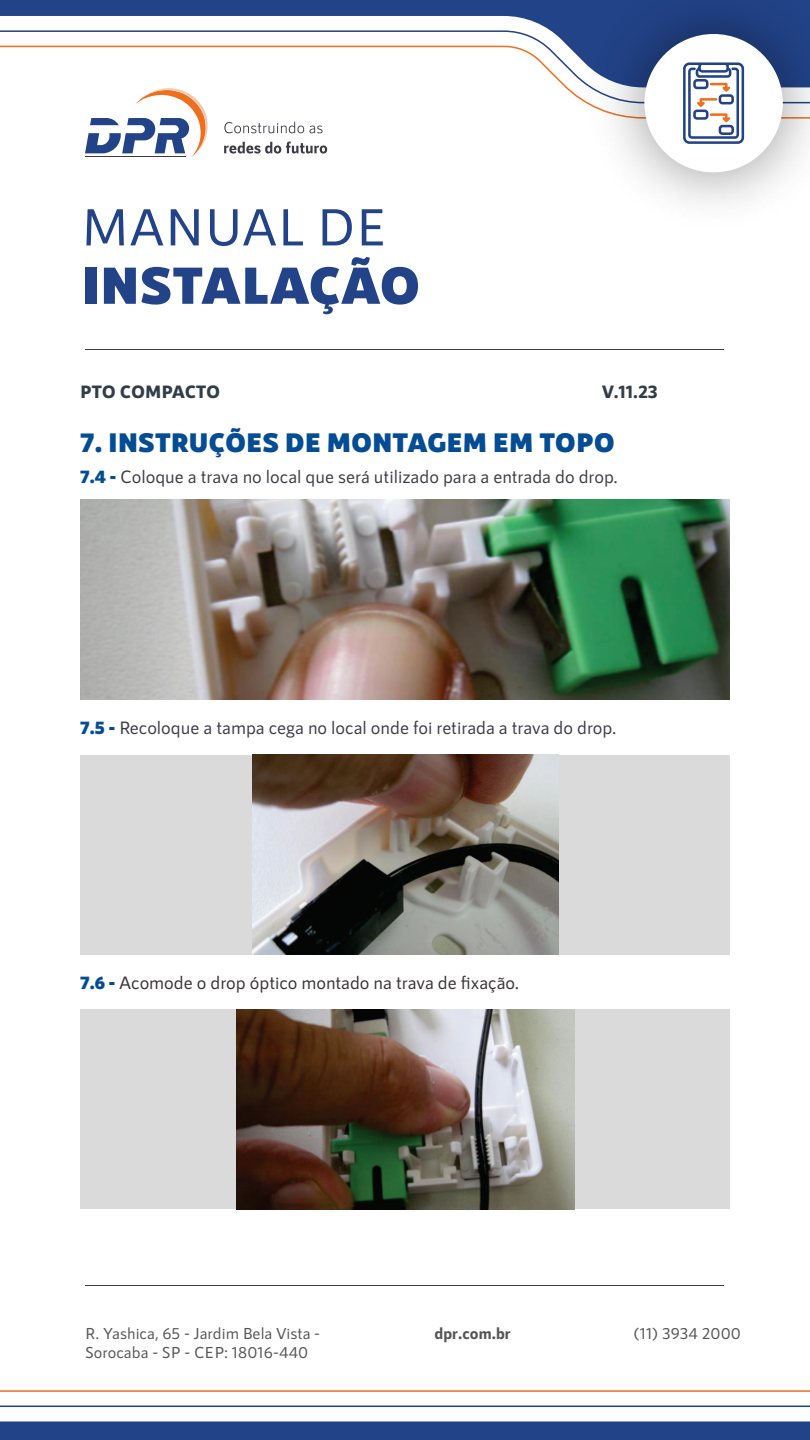
<style>
.page{position:relative;width:810px;height:1440px;background:#fff}
.page>*{position:absolute;margin:0;border:0;box-sizing:border-box;transform-origin:0 0}
.t1{font:900 27px "RNS Sanz";color:#044c94}
.t2{font:500 18px "RNS Sanz";color:#3c3c49}
.t3{font:500 18px "RNS Sanz";color:#383336}
.t4{font:800 18px "RNS Sanz";letter-spacing:-.02em;color:#313d47}
.t5{font:800 18px "RNS Sanz";color:#313d47}
.t6{font:500 15.98px/19.2px "RNS Sanz";letter-spacing:.005em;color:#565655}
.t7{font:800 15.98px "RNS Sanz";letter-spacing:.005em;color:#565655}
.s1{font-weight:900;color:#044c94}
</style>
<div class="page">
<svg style="left:86px;top:209px;width:38px;height:36px"></svg>
<svg style="left:130px;top:209px;width:33px;height:36px"></svg>
<svg style="left:171px;top:209px;width:28px;height:36px"></svg>
<svg style="left:210px;top:209px;width:66px;height:37px"></svg>
<svg style="left:283px;top:209px;width:20px;height:36px"></svg>
<svg style="left:323px;top:209px;width:29px;height:36px"></svg>
<svg style="left:362px;top:209px;width:21px;height:36px"></svg>
<div style="left:85px;top:268px;width:11px;height:36px;background:#224388"></div>
<svg style="left:104px;top:257px;width:314px;height:57px"></svg>
<svg style="left:85px;top:119px;width:123px;height:38px"></svg>
<svg style="left:224px;top:122px;width:99px;height:11px"></svg>
<svg style="left:224px;top:142px;width:103px;height:12px"></svg>
<svg style="left:136px;top:88px;width:64px;height:16px"></svg>
<svg style="left:0;top:0;width:564px;height:86px"></svg>
<svg style="left:0;top:1390px;width:810px;height:50px"></svg>
<img style="left:564px;top:0;width:246px;height:203px">
<div style="left:644px;top:34px;width:139px;height:138px;background:#fff;border-radius:50%"></div>
<svg style="left:683px;top:62px;width:61px;height:82px"></svg>
<hr style="left:85px;top:349px;width:638px;height:1px;background:#3c3c49">
<hr style="left:85px;top:1285px;width:638px;height:1px;background:#3c3c49">
<img style="left:81px;top:500px;width:649px;height:200px">
<div style="left:80px;top:755px;width:650px;height:199px;background:#dadada"></div>
<img style="left:252px;top:755px;width:306px;height:199px">
<div style="left:80px;top:1009px;width:650px;height:200px;background:#dadada"></div>
<img style="left:236px;top:1009px;width:338px;height:200px">
<p class="t4" style="left:80px;top:381px;width:142px">PTO COMPACTO</p>
<p class="t5" style="left:602px;top:381px;width:57px">V.11.23</p>
<h1 class="t1" style="left:80px;top:426px;width:536px">7. INSTRUÇÕES DE MONTAGEM EM TOPO</h1>
<p class="t2" style="left:80px;top:466px;width:539px"><span class="s1">7.4 -</span> Coloque a trava no local que será utilizado para a entrada do drop.</p>
<p class="t2" style="left:80px;top:718px;width:538px"><span class="s1">7.5 -</span> Recoloque a tampa cega no local onde foi retirada a trava do drop.</p>
<p class="t3" style="left:80px;top:972px;width:440px"><span class="s1">7.6 -</span> Acomode o drop óptico montado na trava de fixação.</p>
<p class="t6" style="left:85px;top:1324px;width:237px">R. Yashica, 65 - Jardim Bela Vista -<br>Sorocaba - SP - CEP: 18016-440</p>
<p class="t7" style="left:434px;top:1324px;width:78px">dpr.com.br</p>
<p class="t6" style="left:634px;top:1324px;width:109px">(11) 3934 2000</p>
</div>
